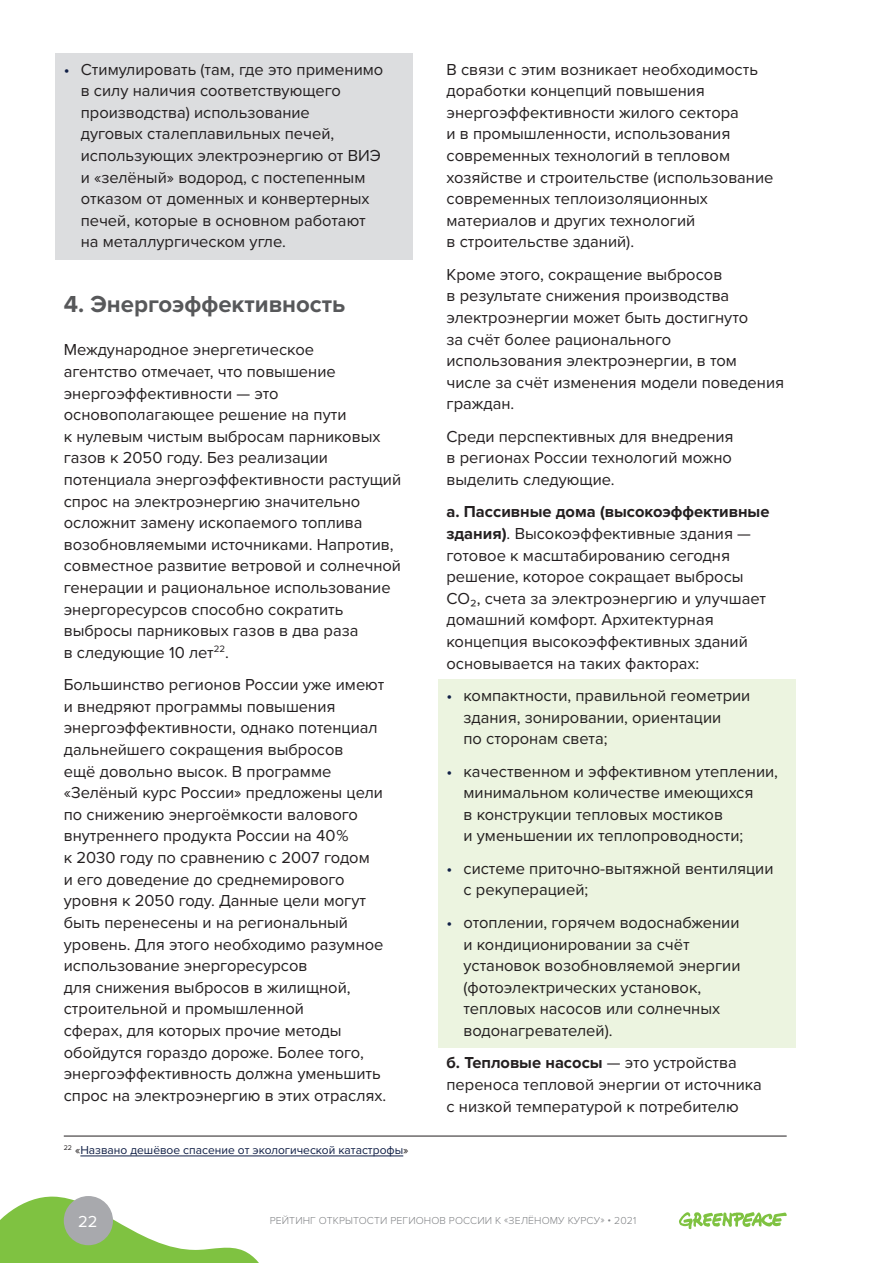
<style>
.page{position:relative;width:893px;height:1263px;background:#fff}
.page>*{position:absolute;margin:0;border:0;box-sizing:border-box;transform-origin:0 0}
.header_2_2{font:700 24px "Proxima Nova";color:#57585a}
.main{font:16.5px/21.6px "Proxima Nova";color:#231f20}
.t1{font:16.5px "Proxima Nova";color:#fff}
.snoska_niz{font:12px "Proxima Nova";color:#101f46}
.t2{font:300 10.5px "Proxima Nova";letter-spacing:.01em;color:#808285}
.s1{color:#101f46}
.s2{color:#231f20}
.s3{font-weight:700}
</style>
<div class="page">
<div style="left:55px;top:53px;width:357px;height:206px;background:#dcdddf"></div>
<div style="left:438px;top:679px;width:357px;height:77px;background:#ecf4e0"></div>
<div style="left:438px;top:755px;width:357px;height:98px;background:#ecf4e0"></div>
<div style="left:438px;top:852px;width:357px;height:55px;background:#ecf4e0"></div>
<div style="left:438px;top:906px;width:357px;height:142px;background:#ecf4e0"></div>
<hr style="left:64px;top:1136px;width:723px;height:1px;background:#231f20">
<hr style="left:80px;top:1156px;width:323px;height:1px;background:#101f46">
<svg style="left:0;top:1196px;width:259px;height:67px"></svg>
<div style="left:64px;top:1196px;width:49px;height:49px;background:#a8a9ad;border-radius:50%"></div>
<svg style="left:679px;top:1212px;width:108px;height:17px"></svg>
<p class="main" style="left:81px;top:58px;width:304px;text-indent:-17px"><span class="s1">•</span> Стимулировать (там, где это применимо в силу наличия соответствующего производства) использование<br>дуговых сталеплавильных печей, использующих электроэнергию от ВИЭ и «зелёный» водород, с постепенным отказом от доменных и конвертерных печей, которые в основном работают на металлургическом угле.</p>
<p class="header_2_2" style="left:64px;top:286px;width:283px">4. Энергоэффективность</p>
<p class="main" style="left:64px;top:338px;width:339px">Международное энергетическое<br>агентство отмечает, что повышение энергоэффективности — это основополагающее решение на пути<br>к нулевым чистым выбросам парниковых газов к 2050 году. Без реализации потенциала энергоэффективности растущий спрос на электроэнергию значительно осложнит замену ископаемого топлива возобновляемыми источниками. Напротив, совместное развитие ветровой и солнечной генерации и рациональное использование энергоресурсов способно сократить выбросы парниковых газов в два раза<br>в следующие 10 лет<sup>22</sup>.</p>
<p class="main" style="left:64px;top:673px;width:324px">Большинство регионов России уже имеют и внедряют программы повышения энергоэффективности, однако потенциал дальнейшего сокращения выбросов<br>ещё довольно высок. В программе «Зелёный курс России» предложены цели по снижению энергоёмкости валового внутреннего продукта России на 40 %<br>к 2030 году по сравнению с 2007 годом<br>и его доведение до среднемирового уровня к 2050 году. Данные цели могут быть перенесены и на региональный уровень. Для этого необходимо разумное использование энергоресурсов<br>для снижения выбросов в жилищной, строительной и промышленной<br>сферах, для которых прочие методы обойдутся гораздо дороже. Более того, энергоэффективность должна уменьшить спрос на электроэнергию в этих отраслях.</p>
<p class="snoska_niz" style="left:64px;top:1141px;width:346px"><sup>22</sup> <span class="s2">«</span>Названо дешёвое спасение от экологической катастрофы<span class="s2">»</span></p>
<p class="main" style="left:446px;top:58px;width:328px">В связи с этим возникает необходимость доработки концепций повышения энергоэффективности жилого сектора<br>и в промышленности, использования современных технологий в тепловом хозяйстве и строительстве (использование современных теплоизоляционных материалов и других технологий<br>в строительстве зданий).</p>
<p class="main" style="left:446px;top:263px;width:339px">Кроме этого, сокращение выбросов<br>в результате снижения производства электроэнергии может быть достигнуто<br>за счёт более рационального использования электроэнергии, в том числе за счёт изменения модели поведения граждан.</p>
<p class="main" style="left:446px;top:425px;width:289px;text-align:justify">Среди перспективных для внедрения в регионах России технологий можно выделить следующие.</p>
<p class="main" style="left:446px;top:500px;width:325px"><span class="s3">а. Пассивные дома (высокоэффективные здания)</span>. Высокоэффективные здания — готовое к масштабированию сегодня решение, которое сокращает выбросы CO₂, счета за электроэнергию и улучшает домашний комфорт. Архитектурная концепция высокоэффективных зданий основывается на таких факторах:</p>
<p class="main" style="left:463px;top:684px;width:288px;text-indent:-17px"><span class="s1">•</span> компактности, правильной геометрии здания, зонировании, ориентации<br>по сторонам света;</p>
<p class="main" style="left:463px;top:760px;width:316px;text-indent:-17px"><span class="s1">•</span> качественном и эффективном утеплении, минимальном количестве имеющихся<br>в конструкции тепловых мостиков<br>и уменьшении их теплопроводности;</p>
<p class="main" style="left:463px;top:857px;width:311px;text-indent:-17px"><span class="s1">•</span> системе приточно-вытяжной вентиляции с рекуперацией;</p>
<p class="main" style="left:463px;top:911px;width:278px;text-indent:-17px"><span class="s1">•</span> отоплении, горячем водоснабжении и кондиционировании за счёт установок возобновляемой энергии (фотоэлектрических установок, тепловых насосов или солнечных водонагревателей).</p>
<p class="main" style="left:446px;top:1051px;width:317px"><span class="s3">б. Тепловые насосы</span> — это устройства переноса тепловой энергии от источника с низкой температурой к потребителю</p>
<p class="t1" style="left:78px;top:1209px;width:21px">22</p>
<p class="t2" style="left:270px;top:1214px;width:368px">РЕЙТИНГ ОТКРЫТОСТИ РЕГИОНОВ РОССИИ К «ЗЕЛЁНОМУ КУРСУ» • 2021</p>
</div>
